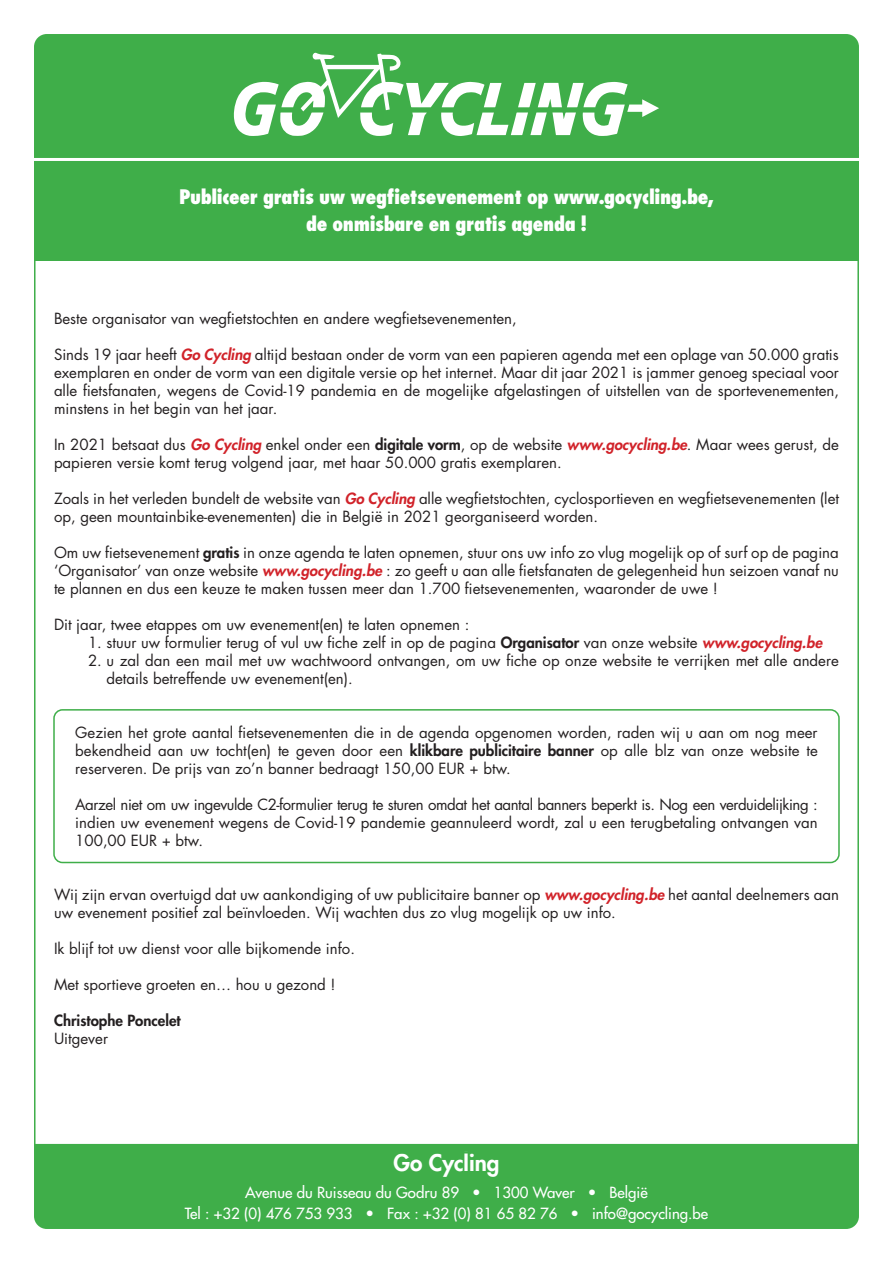
<style>
.page{position:relative;width:893px;height:1263px;background:#fff}
.page>*{position:absolute;margin:0;border:0;box-sizing:border-box;transform-origin:0 0}
.t1{font:800 22.5px "Futura Std";color:#fff}
.t2{font:800 condensed 19.5px/27.6px "Futura Std";letter-spacing:-.02em;color:#fff;text-align:center}
.t3{font:15px/18px "Futura Std";color:#231f20;text-align:justify}
.t4{font:500 15px/21px "Futura Std";color:#fff;text-align:center}
.t5{font:800 15px "Futura Std";color:#231f20}
.s1{font-weight:800;font-style:italic;color:#d1232a}
.s2{font-weight:800}
</style>
<div class="page">
<div style="left:34px;top:34px;width:825px;height:113px;background:#3fae49"></div>
<div style="left:34px;top:147px;width:825px;height:113px;background:#3fae49"></div>
<div style="left:53px;top:709px;width:787px;height:154px;border:2px solid #3fae49;border-radius:9px"></div>
<div style="left:34px;top:1144px;width:825px;height:85px;background:#3fae49"></div>
<svg style="left:234px;top:53px;width:425px;height:83px"></svg>
<hr style="left:17px;top:158px;width:847px;height:3px;background:#fff">
<h2 class="t2" style="left:179px;top:182px;width:536px">Publiceer gratis uw wegfietsevenement op www.gocycling.be, de onmisbare en gratis agenda !</h2>
<p class="t3" style="left:54px;top:309px;width:464px">Beste organisator van wegfietstochten en andere wegfietsevenementen,</p>
<p class="t3" style="left:54px;top:345px;width:786px">Sinds 19 jaar heeft <span class="s1">Go Cycling</span> altijd bestaan onder de vorm van een papieren agenda met een oplage van 50.000 gratis exemplaren en onder de vorm van een digitale versie op het internet. Maar dit jaar 2021 is jammer genoeg speciaal voor alle fietsfanaten, wegens de Covid-19 pandemia en de mogelijke afgelastingen of uitstellen van de sportevenementen, minstens in het begin van het jaar.</p>
<p class="t3" style="left:54px;top:435px;width:786px">In 2021 betsaat dus <span class="s1">Go Cycling</span> enkel onder een <span class="s2">digitale vorm</span>, op de website <span class="s1">www.gocycling.be</span>. Maar wees gerust, de papieren versie komt terug volgend jaar, met haar 50.000 gratis exemplaren.</p>
<p class="t3" style="left:54px;top:489px;width:786px">Zoals in het verleden bundelt de website van <span class="s1">Go Cycling</span> alle wegfietstochten, cyclosportieven en wegfietsevenementen (let op, geen mountainbike-evenementen) die in België in 2021 georganiseerd worden.</p>
<p class="t3" style="left:54px;top:543px;width:786px">Om uw fietsevenement <span class="s2">gratis</span> in onze agenda te laten opnemen, stuur ons uw info zo vlug mogelijk op of surf op de pagina ‘Organisator’ van onze website <span class="s1">www.gocycling.be</span> : zo geeft u aan alle fietsfanaten de gelegenheid hun seizoen vanaf nu te plannen en dus een keuze te maken tussen meer dan 1.700 fietsevenementen, waaronder de uwe !</p>
<p class="t3" style="left:54px;top:615px;width:417px">Dit jaar, twee etappes om uw evenement(en) te laten opnemen :</p>
<p class="t3" style="left:88px;top:633px;width:736px">1. stuur uw formulier terug of vul uw fiche zelf in op de pagina <span class="s2">Organisator</span> van onze website <span class="s1">www.gocycling.be</span></p>
<p class="t3" style="left:107px;top:651px;width:734px;text-indent:-18px">2. u zal dan een mail met uw wachtwoord ontvangen, om uw fiche op onze website te verrijken met alle andere details betreffende uw evenement(en).</p>
<p class="t3" style="left:75px;top:723px;width:744px">Gezien het grote aantal fietsevenementen die in de agenda opgenomen worden, raden wij u aan om nog meer bekendheid aan uw tocht(en) te geven door een <span class="s2">klikbare publicitaire banner</span> op alle blz van onze website te reserveren. De prijs van zo’n banner bedraagt 150,00 EUR + btw.</p>
<p class="t3" style="left:75px;top:795px;width:744px">Aarzel niet om uw ingevulde C2-formulier terug te sturen omdat het aantal banners beperkt is. Nog een verduidelijking : indien uw evenement wegens de Covid-19 pandemie geannuleerd wordt, zal u een terugbetaling ontvangen van 100,00 EUR + btw.</p>
<p class="t3" style="left:54px;top:885px;width:786px">Wij zijn ervan overtuigd dat uw aankondiging of uw publicitaire banner op <span class="s1">www.gocycling.be</span> het aantal deelnemers aan uw evenement positief zal beïnvloeden. Wij wachten dus zo vlug mogelijk op uw info.</p>
<p class="t3" style="left:54px;top:939px;width:302px">Ik blijf tot uw dienst voor alle bijkomende info.</p>
<p class="t3" style="left:54px;top:975px;width:283px">Met sportieve groeten en… hou u gezond !</p>
<p class="t5" style="left:54px;top:1011px;width:128px">Christophe Poncelet</p>
<p class="t3" style="left:54px;top:1029px;width:56px">Uitgever</p>
<h1 class="t1" style="left:393px;top:1148px;width:108px">Go Cycling</h1>
<p class="t4" style="left:185px;top:1182px;width:525px">Avenue du Ruisseau du Godru 89 • 1300 Waver • België<br>Tel : +32 (0) 476 753 933 • Fax : +32 (0) 81 65 82 76 • info@gocycling.be</p>
</div>
